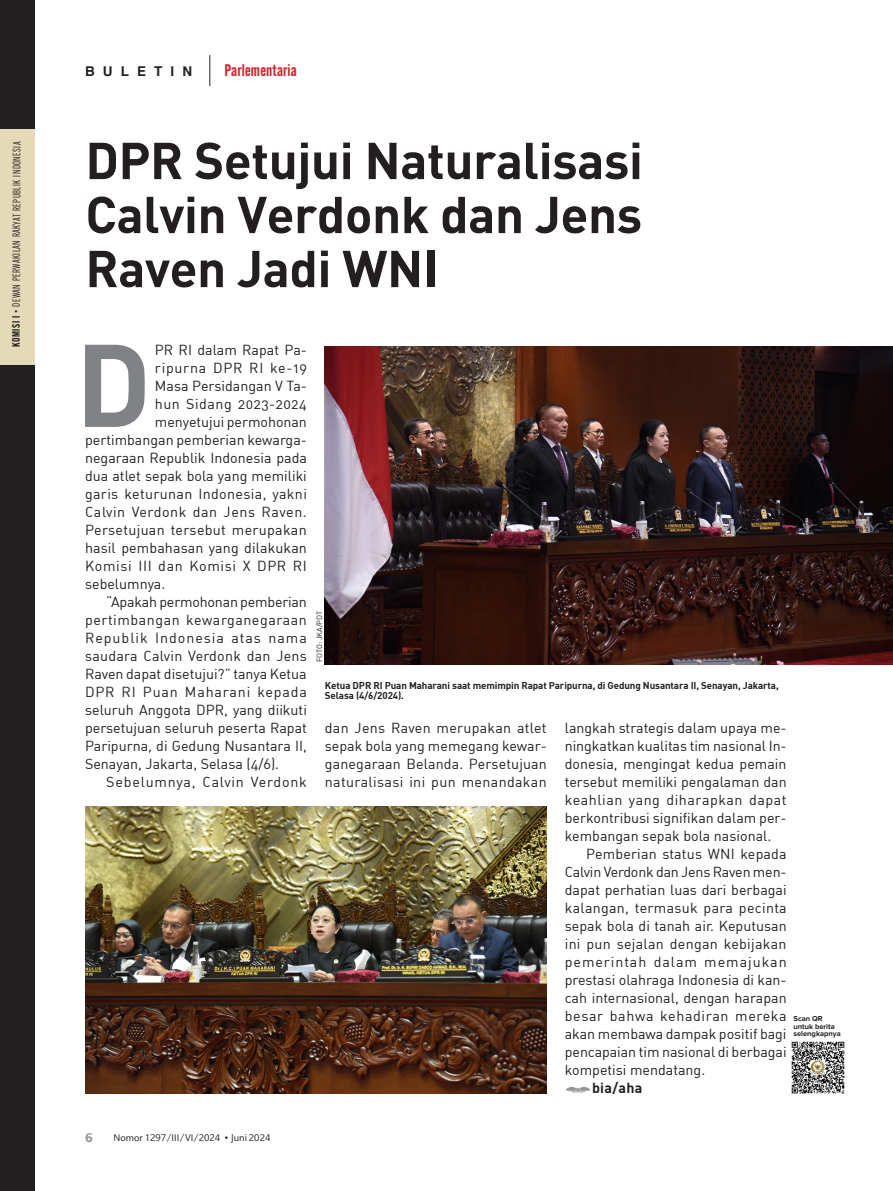
<style>
.page{position:relative;width:893px;height:1191px;background:#fff}
.page>*{position:absolute;margin:0;border:0;box-sizing:border-box;transform-origin:0 0}
.BODY_NEW{font:115.35px "DIN Bold";color:#808285}
.JUDUL_NEW{font:51px/54px "DIN Bold";letter-spacing:-.01em;color:#231f20;text-align:justify}
.t1{font:600 16.5px "Alternate Gothic Cond ATF";letter-spacing:.01em;color:#d1232a}
.BODY_NEW-2{font:14.25px/18px "DIN Regular Alternate";color:#231f20;text-align:justify}
.BODY_NEW-3{font:14.25px "DIN Regular Alternate";letter-spacing:.025em;color:#231f20}
.BODY_NEW-4{font:14.25px "DIN Regular Alternate";letter-spacing:.02em;color:#231f20}
.BODY_NEW-5{font:14.25px "DIN Regular Alternate";letter-spacing:.04em;color:#231f20}
.BODY_NEW-6{font:14.25px "DIN Regular Alternate";letter-spacing:.045em;color:#231f20}
.BODY_NEW-7{font:14.25px "DIN Regular Alternate";letter-spacing:.055em;color:#231f20}
.BODY_NEW-8{font:14.25px "DIN Regular Alternate";letter-spacing:.035em;color:#231f20}
.BODY_NEW-9{font:14.25px "DIN Regular Alternate";letter-spacing:.05em;color:#231f20}
.BODY_NEW-10{font:14.25px "DIN Bold";letter-spacing:.02em;color:#231f20}
.t2{font:700 13.5px "Helvetica";letter-spacing:.6em;color:#231f20}
.t3{font:700 13.5px "Slate";color:#939598}
.t4{font:10.5px "Alternate Gothic Cond ATF";letter-spacing:.035em;color:#231f20}
.t5{font:10.5px "Slate";color:#231f20}
.CAPTION_NEW{font:9.75px/10.5px "DIN Bold";letter-spacing:-.01em;color:#231f20}
.t6{font:700 7.5px/7.5px "Proxima Nova";color:#231f20}
.KREDIT_FOTO_NEW{font:7.5px "DIN Regular Alternate";letter-spacing:-.01em;color:#231f20}
.s1{font-weight:600}
</style>
<div class="page">
<img style="left:325px;top:346px;width:567px;height:318px">
<hr style="left:892px;top:0;width:1px;height:1191px;background:#231f20">
<div style="left:0;top:0;width:34px;height:1191px;background:#231f20"></div>
<div style="left:0;top:129px;width:34px;height:236px;background:#e5dab7"></div>
<hr style="left:892px;top:129px;width:1px;height:236px;background:#e5dab7">
<img style="left:791px;top:1041px;width:54px;height:53px">
<img style="left:566px;top:1086px;width:24px;height:7px">
<img style="left:85px;top:806px;width:462px;height:287px">
<hr style="left:210px;top:55px;width:1px;height:31px;background:#231f20">
<p class="t2" style="left:85px;top:61px;width:109px">BULETIN</p>
<p class="t1" style="left:225px;top:60px;width:74px">Parlementaria</p>
<p class="t4" style="left:10px;top:347px;width:206px;rotate:-90deg"><span class="s1">KOMISI I</span> • DEWAN PERWAKILAN RAKYAT REPUBLIK INDONESIA</p>
<p class="JUDUL_NEW" style="left:85px;top:131px;width:559px">DPR Setujui Naturalisasi Calvin Verdonk dan Jens Raven Jadi WNI</p>
<p class="BODY_NEW" style="left:75px;top:310px;width:78px">D</p>
<p class="BODY_NEW-2" style="left:155px;top:340px;width:153px">PR RI dalam Rapat Pa-</p>
<p class="BODY_NEW-9" style="left:155px;top:359px;width:153px">ripurna DPR RI ke-19</p>
<p class="BODY_NEW-2" style="left:155px;top:376px;width:153px">Masa Persidangan V Ta-</p>
<p class="BODY_NEW-8" style="left:155px;top:395px;width:153px">hun Sidang 2023-2024</p>
<p class="BODY_NEW-2" style="left:155px;top:412px;width:153px">menyetujui permohonan</p>
<p class="BODY_NEW-2" style="left:85px;top:430px;width:223px">pertimbangan pemberian kewarga-</p>
<p class="BODY_NEW-2" style="left:85px;top:448px;width:223px">negaraan Republik Indonesia pada</p>
<p class="BODY_NEW-2" style="left:85px;top:466px;width:223px">dua atlet sepak bola yang memiliki</p>
<p class="BODY_NEW-3" style="left:85px;top:485px;width:223px">garis keturunan Indonesia, yakni</p>
<p class="BODY_NEW-5" style="left:85px;top:503px;width:223px">Calvin Verdonk dan Jens Raven.</p>
<p class="BODY_NEW-4" style="left:85px;top:521px;width:223px">Persetujuan tersebut merupakan</p>
<p class="BODY_NEW-2" style="left:85px;top:538px;width:223px">hasil pembahasan yang dilakukan</p>
<p class="BODY_NEW-6" style="left:85px;top:557px;width:223px">Komisi III dan Komisi X DPR RI</p>
<p class="BODY_NEW-2" style="left:85px;top:574px;width:82px">sebelumnya.</p>
<p class="BODY_NEW-2" style="left:85px;top:592px;width:223px;text-indent:21px">“Apakah permohonan pemberian pertimbangan kewarganegaraan Republik Indonesia atas nama saudara Calvin Verdonk dan Jens Raven dapat disetujui?” tanya Ketua DPR RI Puan Maharani kepada seluruh Anggota DPR, yang diikuti persetujuan seluruh peserta Rapat Paripurna, di Gedung Nusantara II, Senayan, Jakarta, Selasa (4/6).</p>
<p class="BODY_NEW-7" style="left:106px;top:773px;width:202px">Sebelumnya, Calvin Verdonk</p>
<p class="KREDIT_FOTO_NEW" style="left:315px;top:662px;width:53px;rotate:-90deg">FOTO: JKA/PDT</p>
<p class="CAPTION_NEW" style="left:325px;top:679px;width:455px">Ketua DPR RI Puan Maharani saat memimpin Rapat Paripurna, di Gedung Nusantara II, Senayan, Jakarta,<br>Selasa (4/6/2024).</p>
<p class="BODY_NEW-2" style="left:325px;top:718px;width:223px">dan Jens Raven merupakan atlet sepak bola yang memegang kewar&shy;ganegaraan Belanda. Persetujuan naturalisasi ini pun menandakan</p>
<p class="BODY_NEW-2" style="left:565px;top:718px;width:223px">langkah strategis dalam upaya me&shy;ningkatkan kualitas tim nasional In&shy;donesia, mengingat kedua pemain tersebut memiliki pengalaman dan keahlian yang diharapkan dapat berkontribusi signifikan dalam per&shy;kembangan sepak bola nasional.</p>
<p class="BODY_NEW-2" style="left:565px;top:844px;width:223px;text-indent:21px">Pemberian status WNI kepada Calvin Verdonk dan Jens Raven men&shy;dapat perhatian luas dari berbagai kalangan, termasuk para pecinta sepak bola di tanah air. Keputusan ini pun sejalan dengan kebijakan pemerintah dalam memajukan prestasi olahraga Indonesia di kan&shy;cah internasional, dengan harapan besar bahwa kehadiran mereka akan membawa dampak positif bagi pencapaian tim nasional di berbagai kompetisi mendatang.</p>
<p class="BODY_NEW-10" style="left:592px;top:1078px;width:52px">bia/aha</p>
<p class="t6" style="left:793px;top:1015px;width:31px">Scan QR</p>
<p class="t6" style="left:793px;top:1022px;width:49px">untuk berita selengkapnya</p>
<p class="t3" style="left:85px;top:1130px;width:9px">6</p>
<p class="t5" style="left:114px;top:1132px;width:158px">Nomor 1297/III/VI/2024 • Juni 2024</p>
</div>
